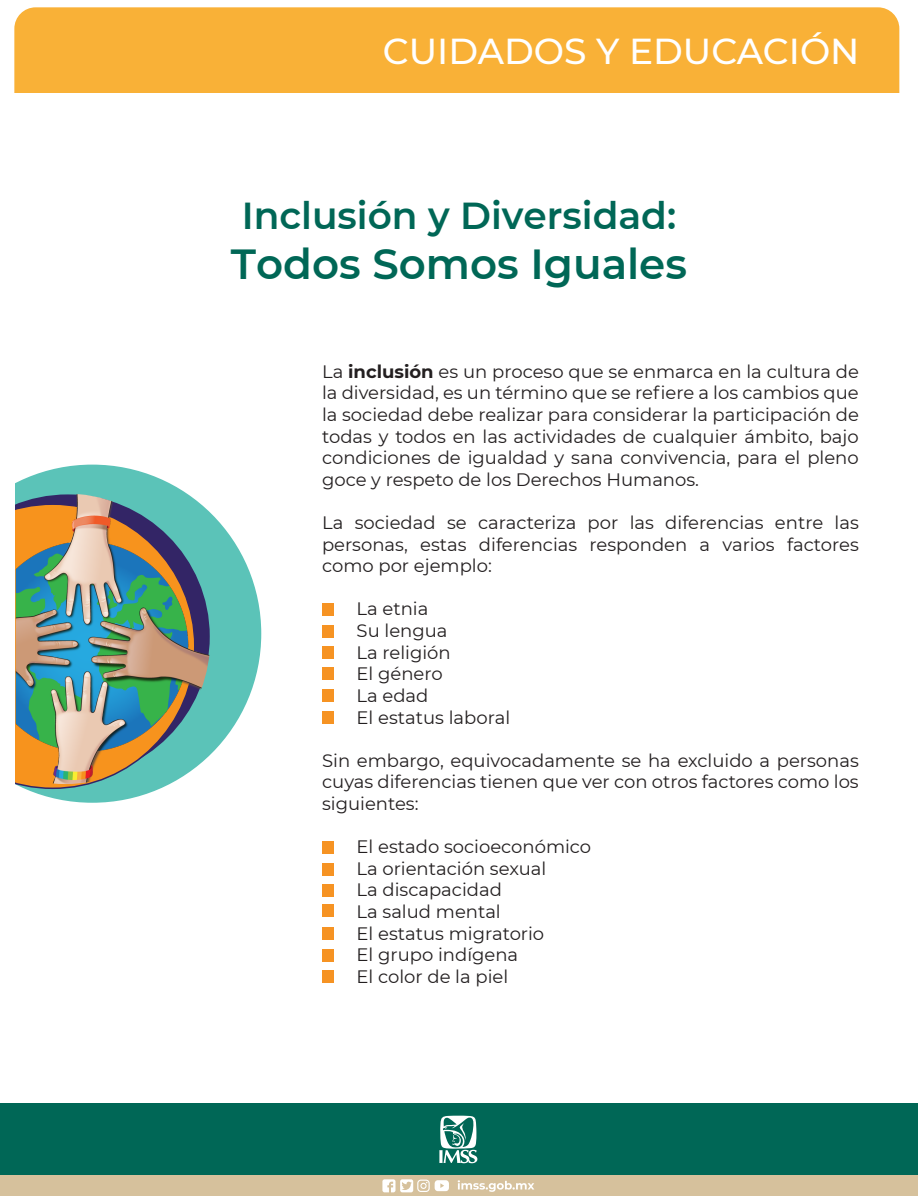
<style>
.page{position:relative;width:918px;height:1196px;background:#fff}
.page>*{position:absolute;margin:0;border:0;box-sizing:border-box;transform-origin:0 0}
.t1{font:600 42px "Montserrat";color:#006756}
.t2{font:600 37.5px "Montserrat";color:#006756}
.t3{font:500 36px "Montserrat";color:#fff}
.t4{font:18px/21.6px "Montserrat";color:#231f20;text-align:justify}
.s1{font-weight:700}
</style>
<div class="page">
<div style="left:14px;top:7px;width:885px;height:86px;background:#f9b137"></div>
<div style="left:0;top:1137px;width:918px;height:59px;background:#d6c19c"></div>
<div style="left:0;top:1102px;width:918px;height:72px;background:#006756"></div>
<svg style="left:439px;top:1115px;width:38px;height:48px"></svg>
<svg style="left:458px;top:1180px;width:76px;height:11px"></svg>
<svg style="left:382px;top:1179px;width:67px;height:13px"></svg>
<svg style="left:16px;top:464px;width:245px;height:338px;fill:#5bc3b8"></svg>
<img style="left:16px;top:493px;width:194px;height:291px">
<div style="left:322px;top:603px;width:12px;height:12px;background:#f69323"></div>
<div style="left:322px;top:625px;width:12px;height:12px;background:#f69323"></div>
<div style="left:322px;top:646px;width:12px;height:12px;background:#f69323"></div>
<div style="left:322px;top:668px;width:12px;height:12px;background:#f69323"></div>
<div style="left:322px;top:689px;width:12px;height:12px;background:#f69323"></div>
<div style="left:322px;top:711px;width:12px;height:12px;background:#f69323"></div>
<div style="left:322px;top:841px;width:12px;height:12px;background:#f69323"></div>
<div style="left:322px;top:863px;width:12px;height:12px;background:#f69323"></div>
<div style="left:322px;top:884px;width:12px;height:12px;background:#f69323"></div>
<div style="left:322px;top:904px;width:12px;height:12px;background:#f69323"></div>
<div style="left:322px;top:927px;width:12px;height:12px;background:#f69323"></div>
<div style="left:322px;top:949px;width:12px;height:12px;background:#f69323"></div>
<div style="left:322px;top:971px;width:12px;height:12px;background:#f69323"></div>
<h3 class="t3" style="left:383px;top:26px;width:478px">CUIDADOS Y EDUCACIÓN</h3>
<h2 class="t2" style="left:242px;top:189px;width:436px">Inclusión y Diversidad:</h2>
<h1 class="t1" style="left:231px;top:234px;width:458px">Todos Somos Iguales</h1>
<p class="t4" style="left:322px;top:360px;width:538px">La <span class="s1">inclusión</span> es un proceso que se enmarca en la cultura de la diversidad, es un término que se refiere a los cambios que la sociedad debe realizar para considerar la participación de todas y todos en las actividades de cualquier ámbito, bajo condiciones de igualdad y sana convivencia, para el pleno goce y respeto de los Derechos Humanos.</p>
<p class="t4" style="left:322px;top:511px;width:538px">La sociedad se caracteriza por las diferencias entre las personas, estas diferencias responden a varios factores como por ejemplo:</p>
<p class="t4" style="left:357px;top:597px;width:155px;text-align:left">La etnia<br>Su lengua<br>La religión<br>El género<br>La edad<br>El estatus laboral</p>
<p class="t4" style="left:322px;top:749px;width:538px">Sin embargo, equivocadamente se ha excluido a personas cuyas diferencias tienen que ver con otros factores como los siguientes:</p>
<p class="t4" style="left:357px;top:835px;width:236px;text-align:left">El estado socioeconómico<br>La orientación sexual<br>La discapacidad<br>La salud mental<br>El estatus migratorio<br>El grupo indígena<br>El color de la piel</p>
</div>
